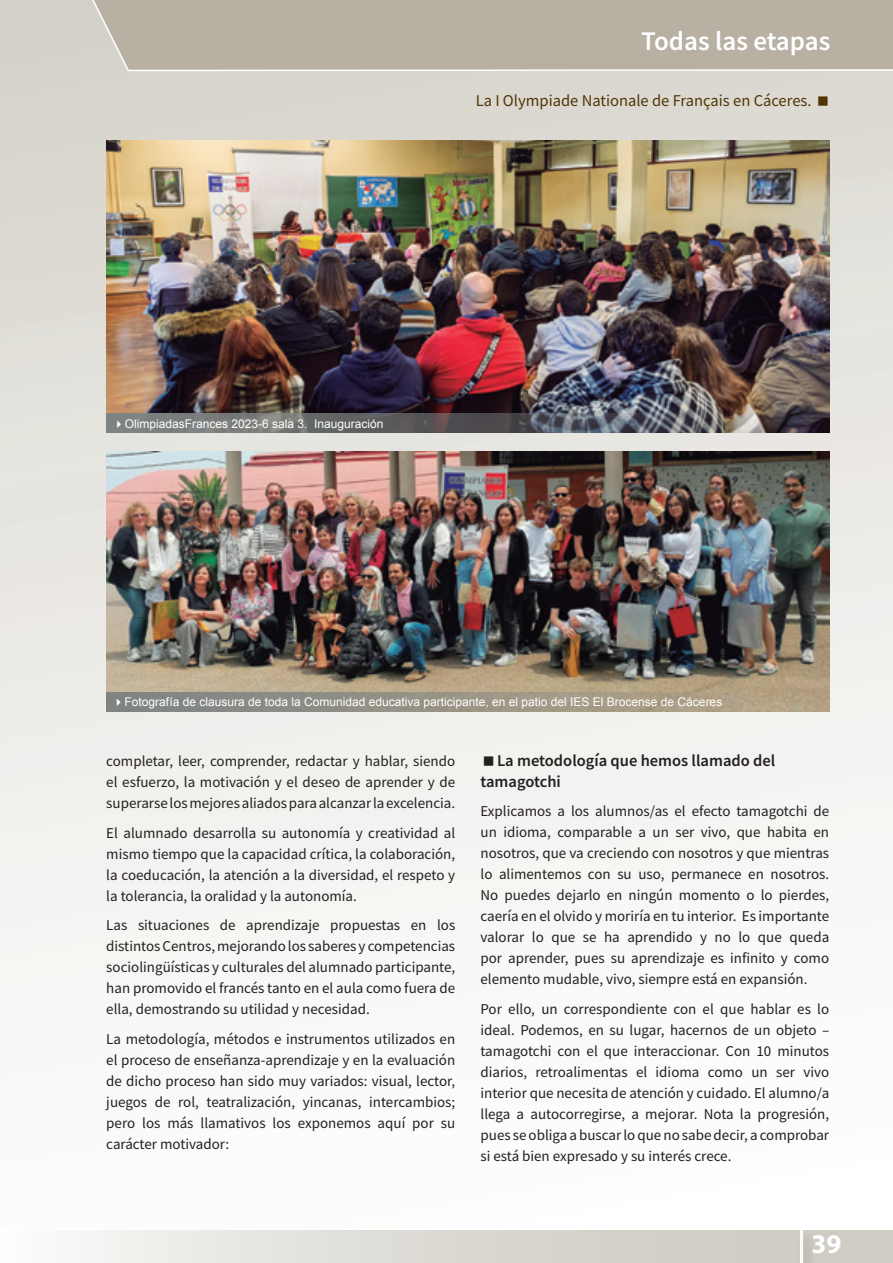
<style>
.page{position:relative;width:893px;height:1263px;background:#fff}
.page>*{position:absolute;margin:0;border:0;box-sizing:border-box;transform-origin:0 0}
.t1{font:600 27px "Source Sans Pro";color:#fff}
.t2{font:700 27px "Myriad Pro";color:#fff}
.t3{font:600 16.5px/21px "Source Sans Pro";color:#231f20}
.t4{font:16.5px "Source Sans Pro";color:#503606}
.t5{font:15px/21px "Source Sans Pro";color:#231f20;text-align:justify}
.t6{font:12px "Arial";color:#fff}
</style>
<div class="page">
<div style="left:0;top:0;width:893px;height:1228px;background:linear-gradient(to bottom,#d6d3cb,#fff)"></div>
<div style="left:1px;top:1230px;width:892px;height:33px;background:linear-gradient(to right,#f7f6f5,#c7c4b9)"></div>
<div style="left:796px;top:1229px;width:19px;height:34px;background:#cac7bf"></div>
<hr style="left:800px;top:1230px;width:3px;height:33px;background:#fff">
<svg style="left:83px;top:0;width:810px;height:72px"></svg>
<img style="left:106px;top:452px;width:723px;height:259px">
<div style="left:106px;top:692px;width:652px;height:19px;background:linear-gradient(to right,#7c8384,#b3a386)"></div>
<img style="left:106px;top:140px;width:723px;height:292px">
<svg style="left:106px;top:414px;width:652px;height:19px"></svg>
<svg style="left:484px;top:756px;width:9px;height:9px"></svg>
<svg style="left:818px;top:96px;width:10px;height:10px"></svg>
<p class="t1" style="left:641px;top:23px;width:191px">Todas las etapas</p>
<p class="t4" style="left:476px;top:90px;width:337px">La I Olympiade Nationale de Français en Cáceres.</p>
<p class="t6" style="left:113px;top:416px;width:272px">✔OlimpiadasFrances 2023-6 sala 3. Inauguración</p>
<p class="t6" style="left:113px;top:694px;width:611px">✔Fotografía de clausura de toda la Comunidad educativa participante, en el patio del IES El Brocense de Cáceres</p>
<p class="t5" style="left:106px;top:750px;width:350px">completar, leer, comprender, redactar y hablar, siendo el esfuerzo, la motivación y el deseo de aprender y de superarse los mejores aliados para alcanzar la excelencia.</p>
<p class="t5" style="left:106px;top:822px;width:350px">El alumnado desarrolla su autonomía y creatividad al mismo tiempo que la capacidad crítica, la colaboración, la coeducación, la atención a la diversidad, el respeto y la tolerancia, la oralidad y la autonomía.</p>
<p class="t5" style="left:106px;top:914px;width:350px">Las situaciones de aprendizaje propuestas en los distintos Centros, mejorando los saberes y competencias sociolingüísticas y culturales del alumnado participante, han promovido el francés tanto en el aula como fuera de ella, demostrando su utilidad y necesidad.</p>
<p class="t5" style="left:106px;top:1028px;width:350px">La metodología, métodos e instrumentos utilizados en el proceso de enseñanza-aprendizaje y en la evaluación de dicho proceso han sido muy variados: visual, lector, juegos de rol, teatralización, yincanas, intercambios; pero los más llamativos los exponemos aquí por su carácter motivador:</p>
<p class="t3" style="left:480px;top:750px;width:296px;text-indent:16px">La metodología que hemos llamado del tamagotchi</p>
<p class="t5" style="left:480px;top:801px;width:350px">Explicamos a los alumnos/as el efecto tamagotchi de un idioma, comparable a un ser vivo, que habita en nosotros, que va creciendo con nosotros y que mientras lo alimentemos con su uso, permanece en nosotros.<br>No puedes dejarlo en ningún momento o lo pierdes, caería en el olvido y moriría en tu interior. Es importante valorar lo que se ha aprendido y no lo que queda por aprender, pues su aprendizaje es infinito y como elemento mudable, vivo, siempre está en expansión.</p>
<p class="t5" style="left:480px;top:998px;width:350px">Por ello, un correspondiente con el que hablar es lo ideal. Podemos, en su lugar, hacernos de un objeto – tamagotchi con el que interaccionar. Con 10 minutos diarios, retroalimentas el idioma como un ser vivo interior que necesita de atención y cuidado. El alumno/a llega a autocorregirse, a mejorar. Nota la progresión, pues se obliga a buscar lo que no sabe decir, a comprobar si está bien expresado y su interés crece.</p>
<h1 class="t2" style="left:812px;top:1226px;width:31px">39</h1>
</div>
